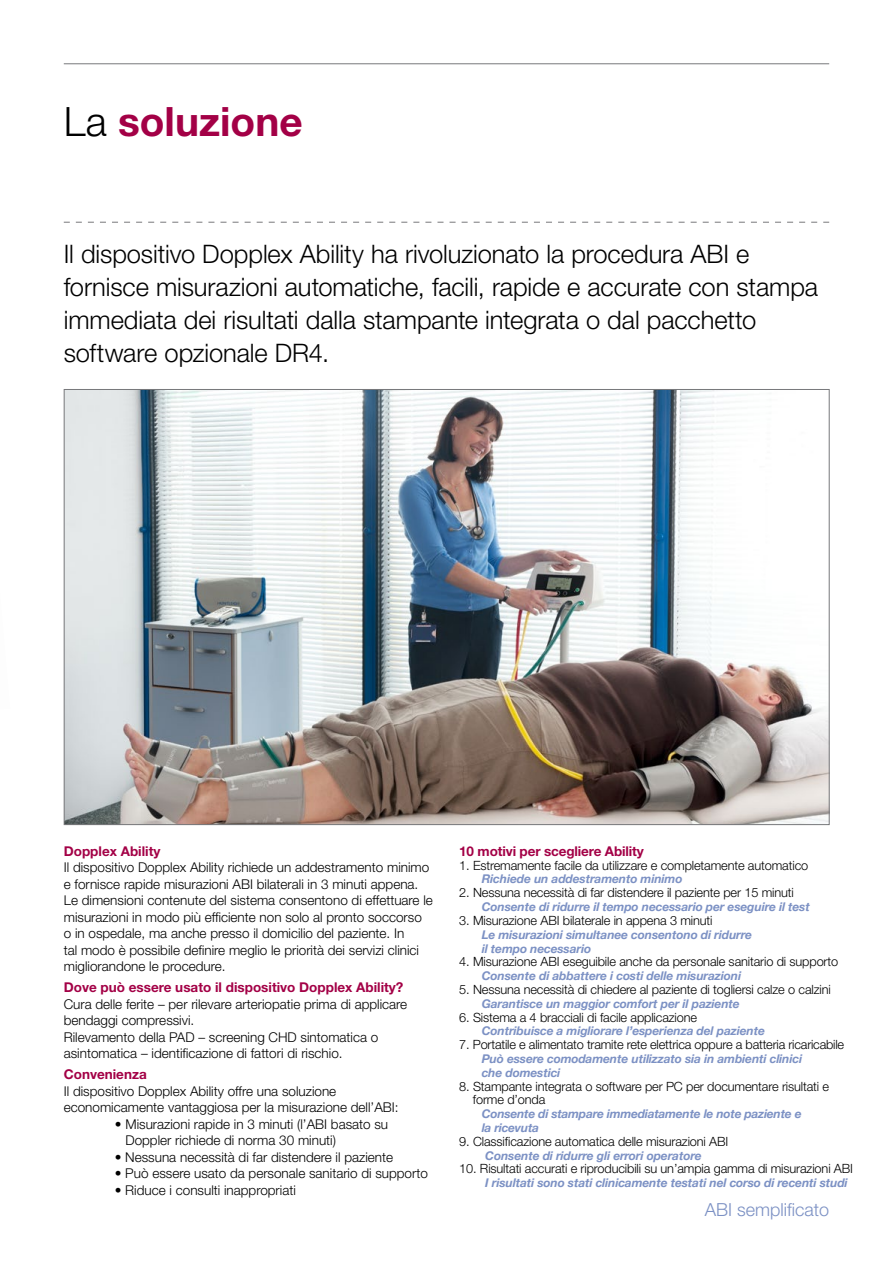
<style>
.page{position:relative;width:893px;height:1263px;background:#fff}
.page>*{position:absolute;margin:0;border:0;box-sizing:border-box;transform-origin:0 0}
.t1{font:700 40.5px "Helvetica Neue LT Pro";color:#a30046}
.t2{font:300 25.5px/33px "Helvetica Neue LT Pro";letter-spacing:-.005em;color:#000}
.t3{font:300 18px "Helvetica Neue LT Pro";color:#7c91c4}
.t4{font:300 13.5px/16.5px "Helvetica Neue LT Pro";color:#000}
.t5{font:700 13.5px "Helvetica Neue LT Pro";color:#a30046}
.t6{font:300 12.75px/13.8px "Helvetica Neue LT Pro";letter-spacing:-.01em;color:#000}
.t7{font:italic 700 12px/13.8px "Helvetica Neue";letter-spacing:-.01em;color:#7c91c4}
.s1{font-weight:300;color:#000}
</style>
<div class="page">
<svg style="left:64px;top:222px;width:765px;height:1px"></svg>
<img style="left:66px;top:391px;width:762px;height:432px">
<hr style="left:64px;top:63px;width:765px;height:1px;background:#77787b">
<h1 class="t1" style="left:64px;top:96px;width:240px"><span class="s1">La</span> soluzione</h1>
<h2 class="t2" style="left:64px;top:237px;width:756px">Il dispositivo Dopplex Ability ha rivoluzionato la procedura ABI e fornisce misurazioni automatiche, facili, rapide e accurate con stampa immediata dei risultati dalla stampante integrata o dal pacchetto software opzionale DR4.</h2>
<p class="t5" style="left:64px;top:843px;width:98px">Dopplex Ability</p>
<p class="t4" style="left:64px;top:859px;width:371px">Il dispositivo Dopplex Ability richiede un addestramento minimo e fornisce rapide misurazioni ABI bilaterali in 3 minuti appena.<br>Le dimensioni contenute del sistema consentono di effettuare le misurazioni in modo più efficiente non solo al pronto soccorso<br>o in ospedale, ma anche presso il domicilio del paziente. In<br>tal modo è possibile definire meglio le priorità dei servizi clinici migliorandone le procedure.</p>
<p class="t5" style="left:64px;top:979px;width:341px">Dove può essere usato il dispositivo Dopplex Ability?</p>
<p class="t4" style="left:64px;top:995px;width:345px">Cura delle ferite – per rilevare arteriopatie prima di applicare bendaggi compressivi.<br>Rilevamento della PAD – screening CHD sintomatica o asintomatica – identificazione di fattori di rischio.</p>
<p class="t5" style="left:64px;top:1066px;width:85px">Convenienza</p>
<p class="t4" style="left:64px;top:1082px;width:336px">Il dispositivo Dopplex Ability offre una soluzione economicamente vantaggiosa per la misurazione dell’ABI:</p>
<p class="t4" style="left:125px;top:1115px;width:264px;text-indent:-11px">• Misurazioni rapide in 3 minuti (l’ABI basato su<br>Doppler richiede di norma 30 minuti)</p>
<p class="t4" style="left:115px;top:1148px;width:280px">• Nessuna necessità di far distendere il paziente</p>
<p class="t4" style="left:115px;top:1165px;width:315px">• Può essere usato da personale sanitario di supporto</p>
<p class="t4" style="left:115px;top:1181px;width:183px">• Riduce i consulti inappropriati</p>
<p class="t5" style="left:459px;top:843px;width:186px">10 motivi per scegliere Ability</p>
<p class="t6" style="left:459px;top:858px;width:350px">1. Estremamente facile da utilizzare e completamente automatico</p>
<p class="t7" style="left:482px;top:872px;width:202px">Richiede un addestramento minimo</p>
<p class="t6" style="left:459px;top:885px;width:336px">2. Nessuna necessità di far distendere il paziente per 15 minuti</p>
<p class="t7" style="left:482px;top:900px;width:330px">Consente di ridurre il tempo necessario per eseguire il test</p>
<p class="t6" style="left:459px;top:913px;width:255px">3. Misurazione ABI bilaterale in appena 3 minuti</p>
<p class="t7" style="left:482px;top:927px;width:272px">Le misurazioni simultanee consentono di ridurre il tempo necessario</p>
<p class="t6" style="left:459px;top:954px;width:380px">4. Misurazione ABI eseguibile anche da personale sanitario di supporto</p>
<p class="t7" style="left:482px;top:969px;width:261px">Consente di abbattere i costi delle misurazioni</p>
<p class="t6" style="left:459px;top:982px;width:373px">5. Nessuna necessità di chiedere al paziente di togliersi calze o calzini</p>
<p class="t7" style="left:482px;top:996px;width:260px">Garantisce un maggior comfort per il paziente</p>
<p class="t6" style="left:459px;top:1010px;width:239px">6. Sistema a 4 bracciali di facile applicazione</p>
<p class="t7" style="left:482px;top:1024px;width:285px">Contribuisce a migliorare l’esperienza del paziente</p>
<p class="t6" style="left:459px;top:1037px;width:386px">7. Portatile e alimentato tramite rete elettrica oppure a batteria ricaricabile</p>
<p class="t7" style="left:482px;top:1051px;width:322px">Può essere comodamente utilizzato sia in ambienti clinici che domestici</p>
<p class="t6" style="left:473px;top:1079px;width:358px;text-indent:-14px">8. Stampante integrata o software per PC per documentare risultati e forme d’onda</p>
<p class="t7" style="left:482px;top:1107px;width:321px">Consente di stampare immediatamente le note paziente e la ricevuta</p>
<p class="t6" style="left:459px;top:1134px;width:271px">9. Classificazione automatica delle misurazioni ABI</p>
<p class="t7" style="left:485px;top:1148px;width:218px">Consente di ridurre gli errori operatore</p>
<p class="t6" style="left:459px;top:1161px;width:395px">10. Risultati accurati e riproducibili su un’ampia gamma di misurazioni ABI</p>
<p class="t7" style="left:485px;top:1176px;width:364px">I risultati sono stati clinicamente testati nel corso di recenti studi</p>
<h3 class="t3" style="left:705px;top:1199px;width:126px">ABI semplificato</h3>
</div>
